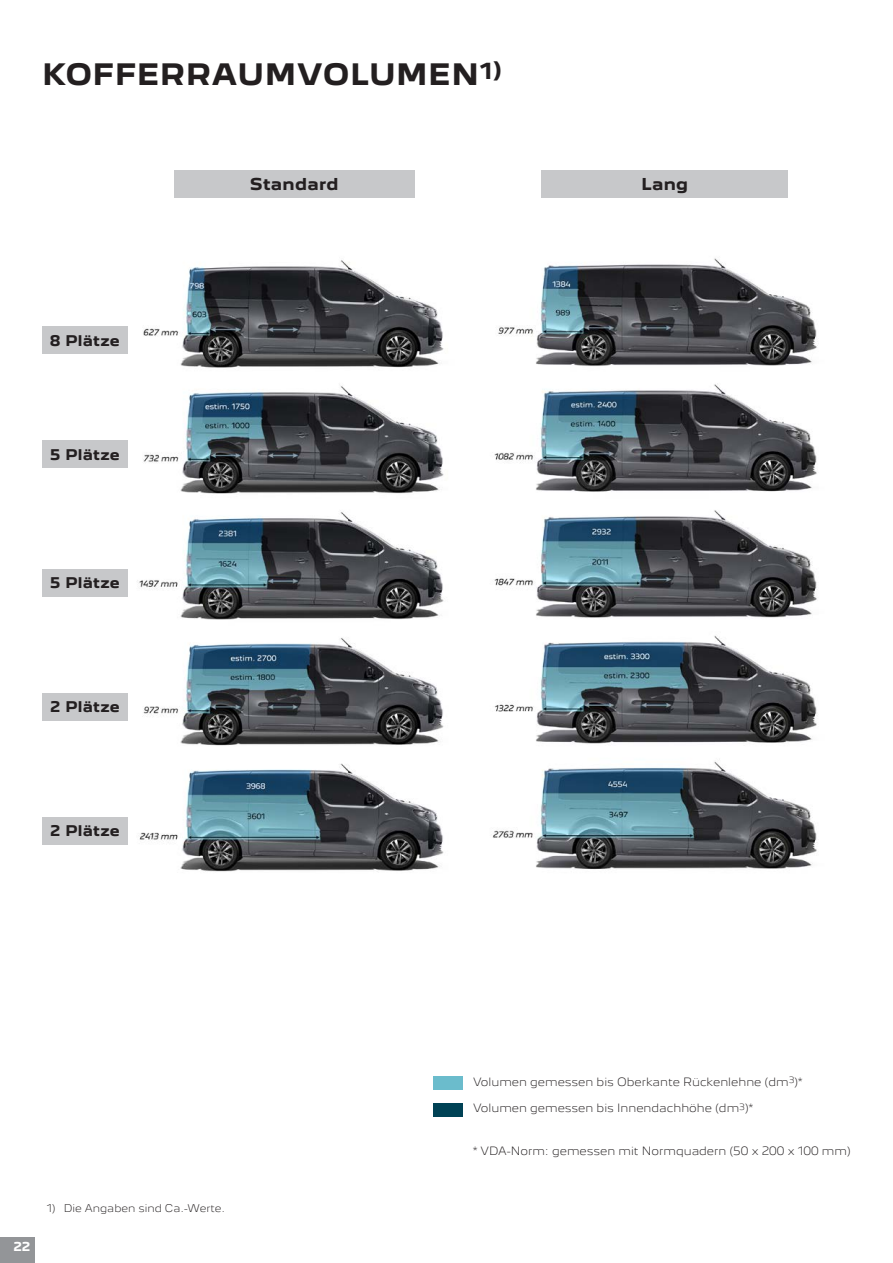
<style>
.page{position:relative;width:893px;height:1263px;background:#fff}
.page>*{position:absolute;margin:0;border:0;box-sizing:border-box;transform-origin:0 0}
.Seitenhead_linksbündig{font:700 27px "Peugeot New";letter-spacing:.04em;color:#231f20}
._13_Versicherung_Grundtext{font:700 15px "Peugeot New";letter-spacing:.02em;color:#231f20}
._13_Versicherung_Grundtext-2{font:700 13.5px "Peugeot New";letter-spacing:.02em;color:#231f20}
.t1{font:700 11.25px "Peugeot New";color:#fff}
._008_Fussnote{font:300 10.5px "Peugeot New";color:#231f20}
._2021___Fussnoten_5_auf_7{font:300 9.75px "Peugeot New";color:#231f20}
</style>
<div class="page">
<div style="left:0;top:1237px;width:35px;height:26px;background:#939598"></div>
<div style="left:174px;top:170px;width:241px;height:27px;background:#c7c8ca"></div>
<div style="left:541px;top:170px;width:247px;height:27px;background:#c7c8ca"></div>
<div style="left:433px;top:1076px;width:30px;height:14px;background:#6bbccc"></div>
<div style="left:433px;top:1103px;width:30px;height:13px;background:#004255"></div>
<img style="left:137px;top:258px;width:681px;height:614px">
<div style="left:43px;top:327px;width:85px;height:27px;background:#c7c8ca"></div>
<div style="left:43px;top:441px;width:85px;height:27px;background:#c7c8ca"></div>
<div style="left:43px;top:569px;width:85px;height:27px;background:#c7c8ca"></div>
<div style="left:43px;top:693px;width:85px;height:27px;background:#c7c8ca"></div>
<div style="left:43px;top:817px;width:85px;height:27px;background:#c7c8ca"></div>
<p class="Seitenhead_linksbündig" style="left:43px;top:57px;width:461px">KOFFERRAUMVOLUMEN<sup>1)</sup></p>
<p class="_13_Versicherung_Grundtext-2" style="left:50px;top:331px;width:71px">8 Plätze</p>
<p class="_13_Versicherung_Grundtext-2" style="left:50px;top:445px;width:71px">5 Plätze</p>
<p class="_13_Versicherung_Grundtext-2" style="left:50px;top:574px;width:71px">5 Plätze</p>
<p class="_13_Versicherung_Grundtext-2" style="left:50px;top:698px;width:71px">2 Plätze</p>
<p class="_13_Versicherung_Grundtext-2" style="left:50px;top:822px;width:71px">2 Plätze</p>
<p class="_13_Versicherung_Grundtext" style="left:250px;top:174px;width:90px">Standard</p>
<p class="_13_Versicherung_Grundtext" style="left:641px;top:174px;width:48px">Lang</p>
<p class="t1" style="left:14px;top:1239px;width:18px">22</p>
<p class="_2021___Fussnoten_5_auf_7" style="left:47px;top:1202px;width:180px">1) Die Angaben sind Ca.-Werte.</p>
<p class="_008_Fussnote" style="left:473px;top:1075px;width:331px">Volumen gemessen bis Oberkante Rückenlehne (dm<sup>3</sup>)*</p>
<p class="_008_Fussnote" style="left:473px;top:1101px;width:281px">Volumen gemessen bis Innendachhöhe (dm<sup>3</sup>)*</p>
<p class="_008_Fussnote" style="left:473px;top:1144px;width:379px">* VDA-Norm: gemessen mit Normquadern (50 x 200 x 100 mm)</p>
</div>
